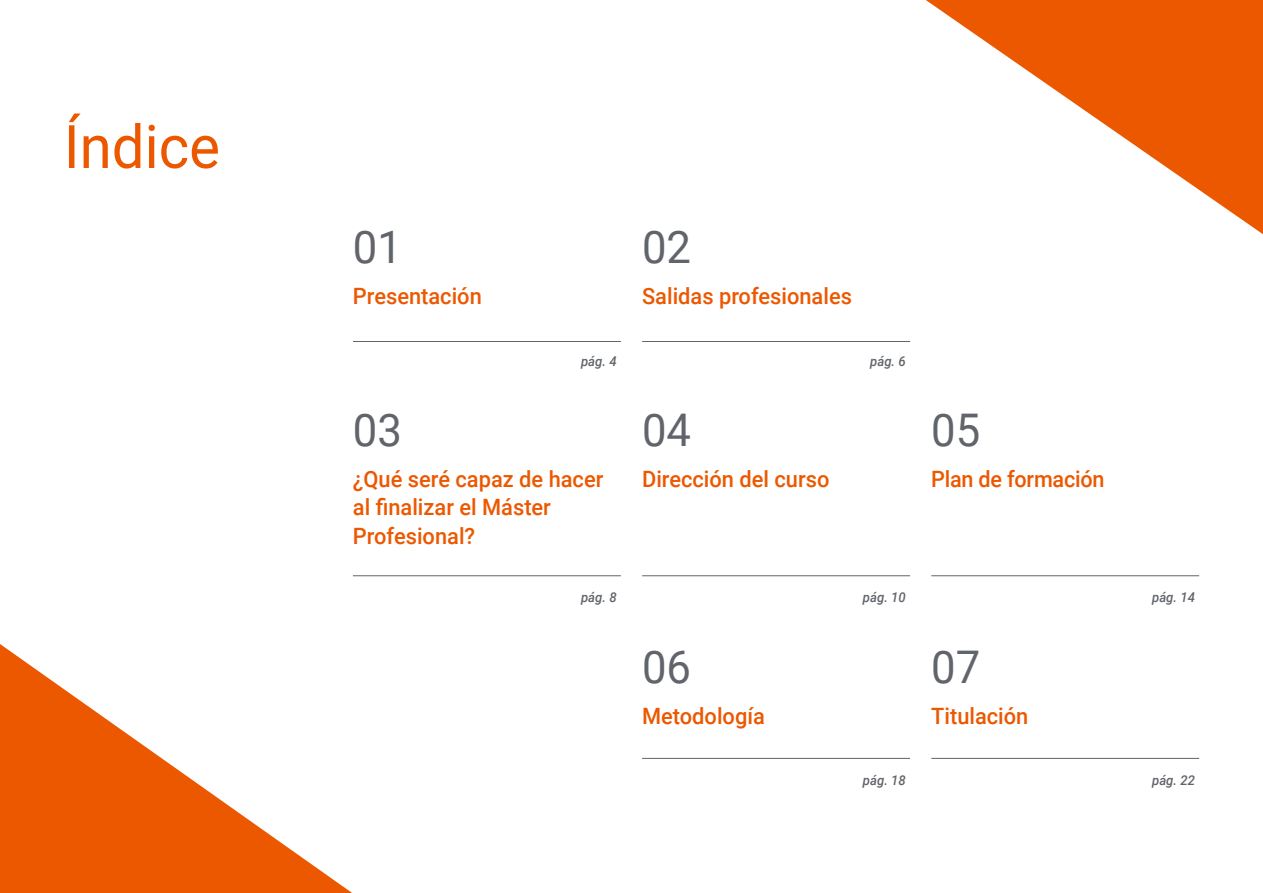
<style>
.page{position:relative;width:1263px;height:893px;background:#fff}
.page>*{position:absolute;margin:0;border:0;box-sizing:border-box;transform-origin:0 0}
.t1{font:60px "Roboto";color:#ec5800}
.t2{font:45px "Roboto";color:#61646a}
.t3{font:500 22.5px/28.5px "Roboto";color:#ec5800}
.t4{font:500 22.5px "Roboto";color:#ec5800;scale:.96 1}
.t5{font:italic 500 13.5px "Roboto";color:#61646a}
</style>
<div class="page">
<svg style="left:0;top:644px;width:352px;height:249px"></svg>
<svg style="left:926px;top:0;width:337px;height:234px"></svg>
<hr style="left:353px;top:341px;width:268px;height:1px;background:#61646a">
<hr style="left:931px;top:758px;width:268px;height:1px;background:#61646a">
<hr style="left:642px;top:341px;width:268px;height:1px;background:#61646a">
<hr style="left:353px;top:575px;width:268px;height:1px;background:#61646a">
<hr style="left:642px;top:575px;width:268px;height:1px;background:#61646a">
<hr style="left:931px;top:575px;width:268px;height:1px;background:#61646a">
<hr style="left:642px;top:758px;width:268px;height:1px;background:#61646a">
<h1 class="t1" style="left:64px;top:105px;width:158px">Índice</h1>
<h2 class="t2" style="left:353px;top:216px;width:51px">01</h2>
<h2 class="t2" style="left:642px;top:216px;width:51px">02</h2>
<p class="t3" style="left:353px;top:281px;width:130px">Presentación</p>
<p class="t3" style="left:642px;top:281px;width:211px">Salidas profesionales</p>
<p class="t5" style="left:581px;top:351px;width:37px">pág. 4</p>
<p class="t5" style="left:870px;top:351px;width:37px">pág. 6</p>
<h2 class="t2" style="left:353px;top:398px;width:51px">03</h2>
<h2 class="t2" style="left:642px;top:398px;width:51px">04</h2>
<h2 class="t2" style="left:931px;top:398px;width:51px">05</h2>
<p class="t3" style="left:353px;top:464px;width:252px">¿Qué seré capaz de hacer al finalizar el Máster<br>Profesional?</p>
<p class="t4" style="left:931px;top:463px;width:182px">Plan de formación</p>
<p class="t3" style="left:642px;top:464px;width:189px">Dirección del curso</p>
<p class="t5" style="left:581px;top:588px;width:37px">pág. 8</p>
<p class="t5" style="left:863px;top:588px;width:44px">pág. 10</p>
<p class="t5" style="left:1152px;top:588px;width:44px">pág. 14</p>
<h2 class="t2" style="left:642px;top:635px;width:51px">06</h2>
<h2 class="t2" style="left:931px;top:635px;width:51px">07</h2>
<p class="t3" style="left:642px;top:701px;width:124px">Metodología</p>
<p class="t3" style="left:931px;top:701px;width:99px">Titulación</p>
<p class="t5" style="left:863px;top:771px;width:44px">pág. 18</p>
<p class="t5" style="left:1152px;top:771px;width:44px">pág. 22</p>
</div>
